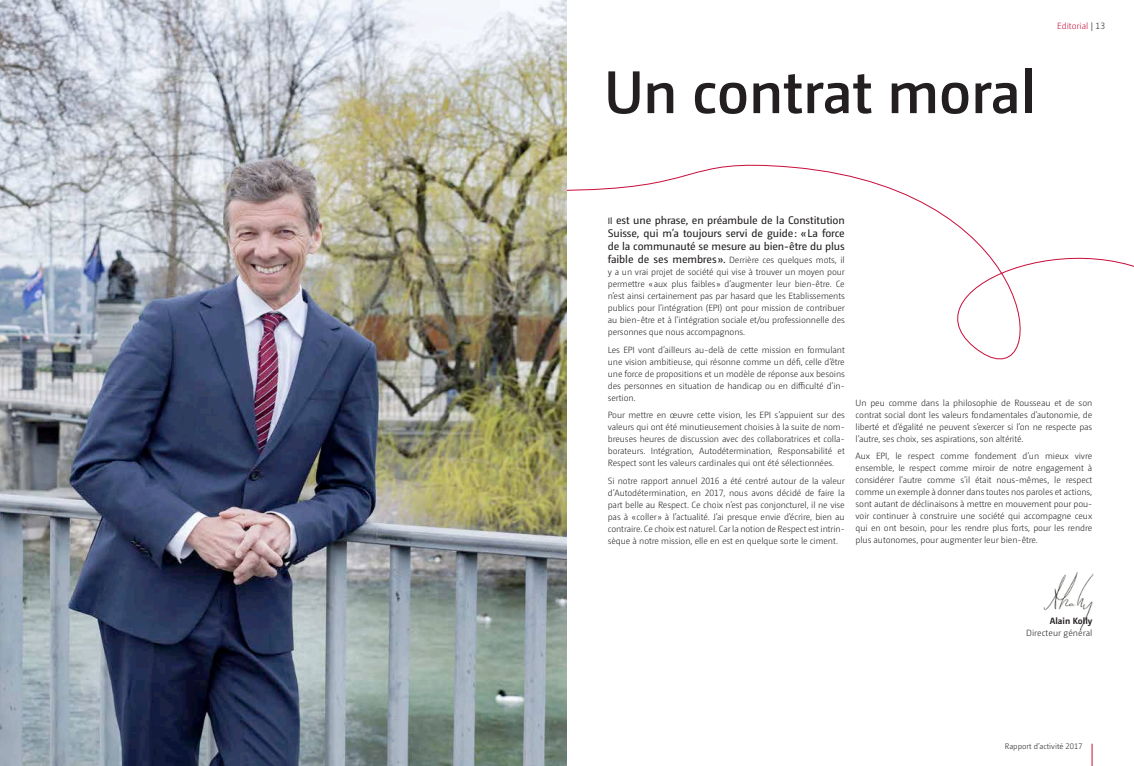
<style>
.page{position:relative;width:1134px;height:766px;background:#fff}
.page>*{position:absolute;margin:0;border:0;box-sizing:border-box;transform-origin:0 0}
.t1{font:600 60px "Camingo Dos Pro";letter-spacing:-.01em;color:#231f20}
.t2{font:11px/13px "Camingo Dos Pro";letter-spacing:-.01em;color:#231f20;text-align:justify}
.t3{font:300 9px/12px "Camingo Dos Pro";letter-spacing:-.01em;color:#231f20;text-align:justify}
.t4{font:300 9px "Camingo Dos Pro";color:#c80d3a}
.t5{font:700 9px "Camingo Dos Pro";letter-spacing:.005em;color:#231f20}
.t6{font:300 8px "Camingo Dos Pro";color:#231f20}
.s1{color:#231f20}
.s2{font-size:9px}
.s3{font-weight:400;font-size:11px}
</style>
<div class="page">
<svg style="left:1092px;top:743px;width:1px;height:22px"></svg>
<svg style="left:567px;top:164px;width:567px;height:196px"></svg>
<img style="left:0;top:0;width:567px;height:765px">
<img style="left:1043px;top:572px;width:51px;height:57px">
<h1 class="t1" style="left:604px;top:56px;width:433px">Un contrat moral</h1>
<p class="t4" style="left:1057px;top:21px;width:50px">Editorial <span class="s1">| 13</span></p>
<p class="t2" style="left:608px;top:213px;width:239px"><span class="s2">Il</span> est une phrase, en préambule de la Constitution Suisse, qui m’a toujours servi de guide: «La force de la communauté se mesure au bien-être du plus</p>
<p class="t3" style="left:608px;top:254px;width:239px"><span class="s3">faible de ses membres».</span> Derrière ces quelques mots, il y a un vrai projet de société qui vise à trouver un moyen pour permettre «aux plus faibles» d’augmenter leur bien-être. Ce n’est ainsi certainement pas par hasard que les Etablissements publics pour l’intégration (EPI) ont pour mission de contribuer au bien-être et à l’intégration sociale et/ou professionnelle des personnes que nous accompagnons.</p>
<p class="t3" style="left:608px;top:343px;width:238px">Les EPI vont d’ailleurs au-delà de cette mission en formulant une vision ambitieuse, qui résonne comme un défi, celle d’être une force de propositions et un modèle de réponse aux besoins des personnes en situation de handicap ou en difficulté d’in&shy;sertion.</p>
<p class="t3" style="left:608px;top:409px;width:239px">Pour mettre en œuvre cette vision, les EPI s’appuient sur des valeurs qui ont été minutieusement choisies à la suite de nom&shy;breuses heures de discussion avec des collaboratrices et colla&shy;borateurs. Intégration, Autodétermination, Responsabilité et Respect sont les valeurs cardinales qui ont été sélectionnées.</p>
<p class="t3" style="left:608px;top:475px;width:238px">Si notre rapport annuel 2016 a été centré autour de la valeur d’Autodétermination, en 2017, nous avons décidé de faire la part belle au Respect. Ce choix n’est pas conjoncturel, il ne vise pas à «coller» à l’actualité. J’ai presque envie d’écrire, bien au contraire. Ce choix est naturel. Car la notion de Respect est intrin&shy;sèque à notre mission, elle en est en quelque sorte le ciment.</p>
<p class="t3" style="left:856px;top:396px;width:238px">Un peu comme dans la philosophie de Rousseau et de son contrat social dont les valeurs fondamentales d’autonomie, de liberté et d’égalité ne peuvent s’exercer si l’on ne respecte pas l’autre, ses choix, ses aspirations, son altérité.</p>
<p class="t3" style="left:856px;top:450px;width:238px">Aux EPI, le respect comme fondement d’un mieux vivre ensemble, le respect comme miroir de notre engagement à considérer l’autre comme s’il était nous-mêmes, le respect comme un exemple à donner dans toutes nos paroles et actions, sont autant de déclinaisons à mettre en mouvement pour pou&shy;voir continuer à construire une société qui accompagne ceux qui en ont besoin, pour les rendre plus forts, pour les rendre plus autonomes, pour augmenter leur bien-être.</p>
<p class="t5" style="left:1050px;top:615px;width:44px">Alain Kolly</p>
<p class="t3" style="left:1026px;top:626px;width:68px">Directeur général</p>
<p class="t6" style="left:1005px;top:741px;width:79px">Rapport d’activité 2017</p>
</div>
